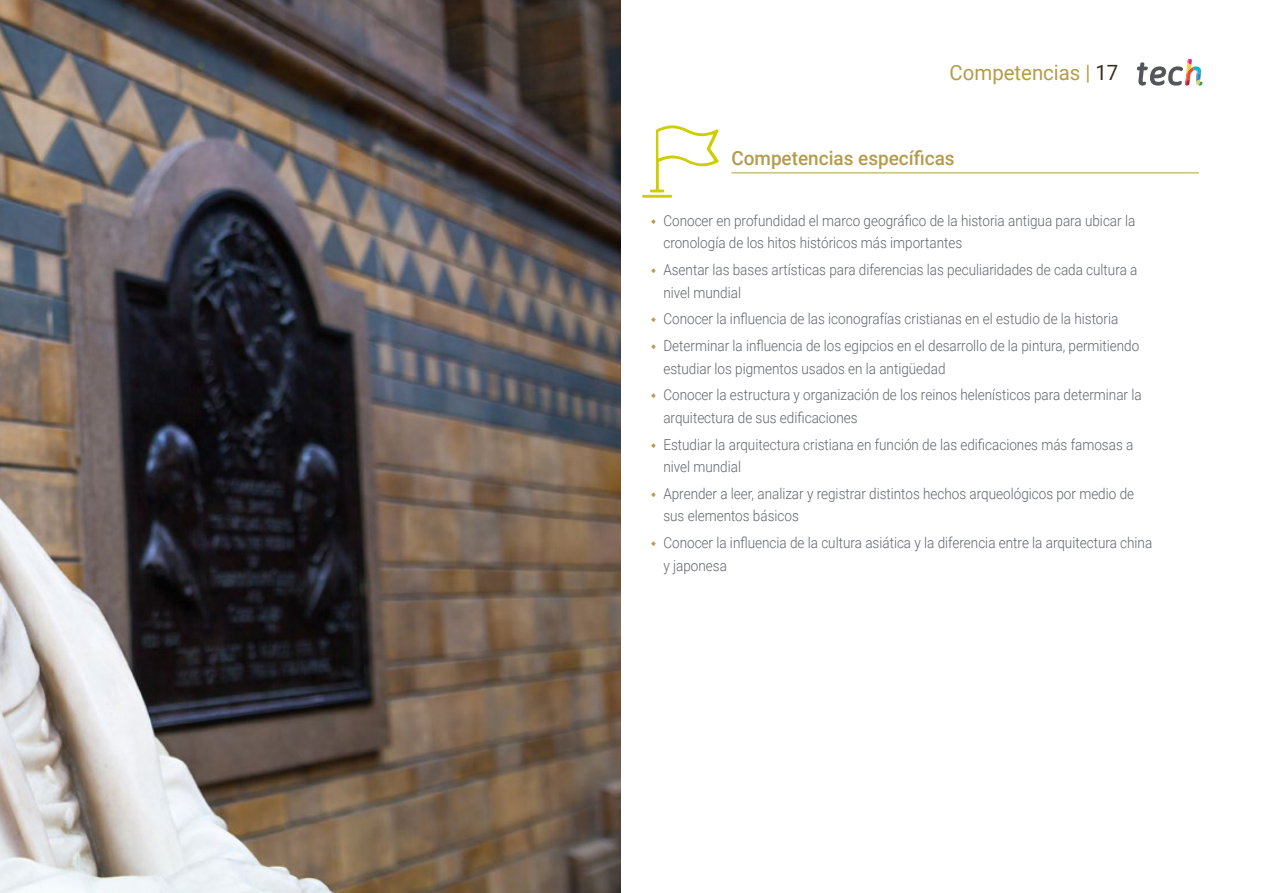
<style>
.page{position:relative;width:1263px;height:893px;background:#fff}
.page>*{position:absolute;margin:0;border:0;box-sizing:border-box;transform-origin:0 0}
.t1{font:21px "Roboto";color:#b49c4b}
.t2{font:500 19.5px "Roboto";color:#b49c4b}
.t3{font:300 15px/26.7px "Roboto";color:#61646a;scale:.9 1}
.s1{color:#312e20}
</style>
<div class="page">
<img style="left:0;top:0;width:621px;height:893px">
<hr style="left:731px;top:173px;width:468px;height:1px;background:#b49c4b">
<hr style="left:642px;top:195px;width:30px;height:3px;background:#cdce00">
<svg style="left:650px;top:125px;width:69px;height:67px"></svg>
<svg style="left:1137px;top:59px;width:65px;height:27px"></svg>
<h1 class="t1" style="left:950px;top:57px;width:170px">Competencias | <span class="s1">17</span></h1>
<h2 class="t2" style="left:731px;top:144px;width:225px">Competencias específicas</h2>
<p class="t3" style="left:663px;top:209px;width:526px;line-height:22.5px">Conocer en profundidad el marco geográfico de la historia antigua para ubicar la cronología de los hitos históricos más importantes</p>
<p class="t3" style="left:663px;top:258px;width:528px;line-height:22.5px">Asentar las bases artísticas para diferencias las peculiaridades de cada cultura a nivel mundial</p>
<p class="t3" style="left:663px;top:305px;width:530px">Conocer la influencia de las iconografías cristianas en el estudio de la historia<br>Determinar la influencia de los egipcios en el desarrollo de la pintura, permitiendo</p>
<p class="t3" style="left:663px;top:354px;width:533px">estudiar los pigmentos usados en la antigüedad<br>Conocer la estructura y organización de los reinos helenísticos para determinar la</p>
<p class="t3" style="left:663px;top:404px;width:524px">arquitectura de sus edificaciones<br>Estudiar la arquitectura cristiana en función de las edificaciones más famosas a</p>
<p class="t3" style="left:663px;top:453px;width:525px">nivel mundial<br>Aprender a leer, analizar y registrar distintos hechos arqueológicos por medio de</p>
<p class="t3" style="left:663px;top:502px;width:545px">sus elementos básicos<br>Conocer la influencia de la cultura asiática y la diferencia entre la arquitectura china</p>
<p class="t3" style="left:663px;top:551px;width:72px">y japonesa</p>
</div>
